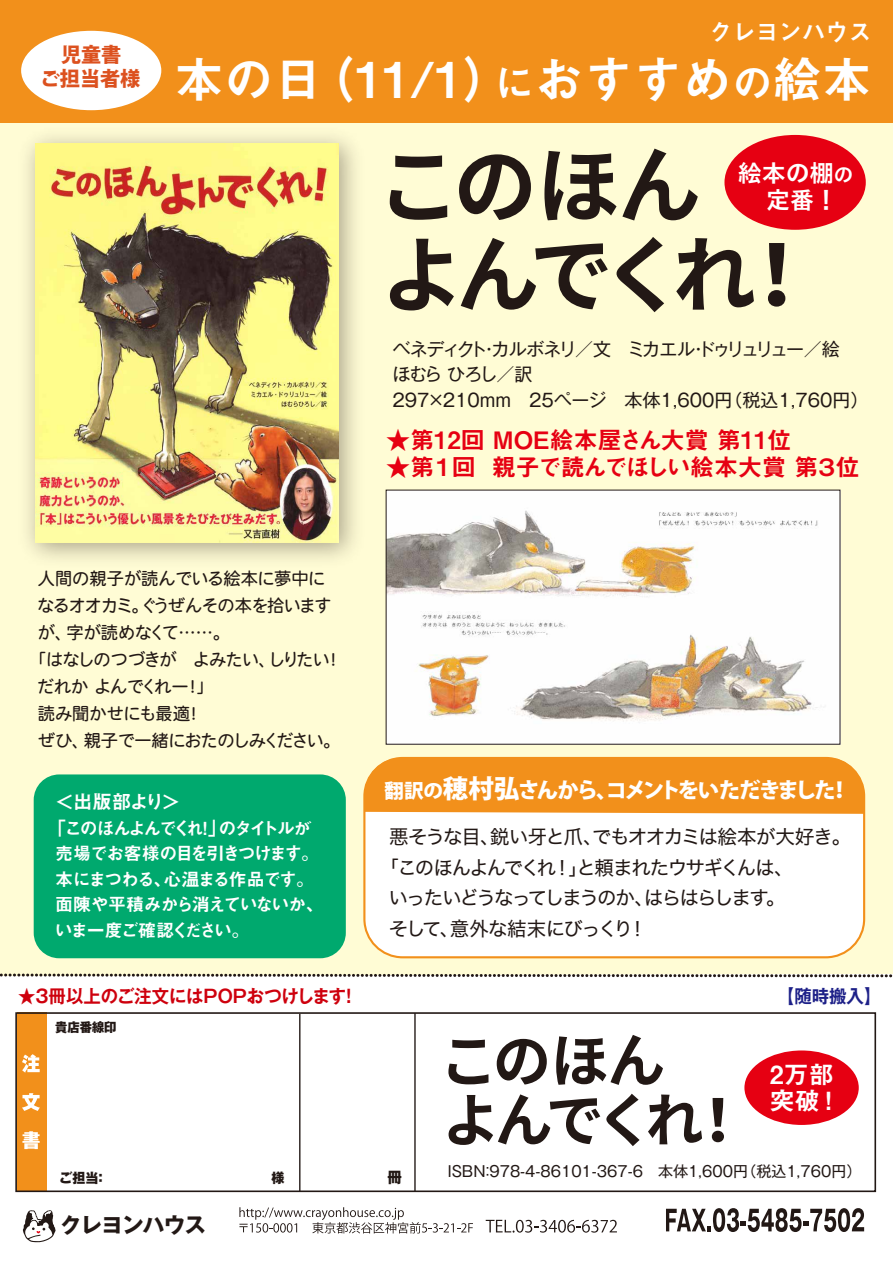
<style>
.page{position:relative;width:893px;height:1263px;background:#fff}
.page>*{position:absolute;margin:0;border:0;box-sizing:border-box;transform-origin:0 0}
.t1{font:700 84px/89.2px "Noto Sans Mono CJ Kjp";letter-spacing:-.105em;color:#221815}
.t2{font:700 58.5px/59.6px "Noto Sans Mono CJ Kjp";letter-spacing:-.105em;color:#221815}
.t3{font:49.5px "Midashi Go Upr MB31";color:#fff}
.t4{font:25.05px/26.5px "Midashi Go Pro MB31";color:#fff}
.t5{font:24px "Midashi Go Pr 6 MB31";letter-spacing:-.08em;color:#e60012}
.t6{font:24px "Midashi Go Pr 6 MB31";color:#e60012}
.t7{font:24px/26.2px "TB Go Std B";color:#fff;text-align:center}
.t8{font:24px "Midashi Go Pr 6 MB31";color:#fff}
.t9{font:800 21.45px "Koz Go Pro";letter-spacing:-.11em;color:#fff}
.t10{font:700 21.45px "Gothic MB101 Pr 6 N";letter-spacing:-.03em;color:#221815}
.t11{font:800 20.1px/24.2px "Koz Go Pro";color:#dc511f;text-align:center}
.t12{font:19.5px "Hira Kaku Std W4";letter-spacing:-.085em;color:#221815}
.t13{font:19.5px "Midashi Go Pr 6 MB31";letter-spacing:-.05em;color:#fff}
.t14{font:18px/25.5px "Midashi Go Pr 6 MB31";letter-spacing:-.1em;color:#fff}
.t15{font:18px/25.5px "Gothic MB101 Pr 5";letter-spacing:-.025em;color:#221815}
.t16{font:700 18px "Gothic MB101 Pr 5 De";color:#ce000d;scale:.96 1}
.t17{font:700 18px "Gothic MB101 Pr 5 De";color:#1d2088;scale:.96 1}
.t18{font:17.25px "Heisei Maru Go Std W4";letter-spacing:-.06em;color:#221815}
.t19{font:17.25px "Heisei Maru Go Std W4";color:#221815}
.t20{font:17.25px "Heisei Maru Go Std W4";letter-spacing:-.03em;color:#221815}
.t21{font:15px "Gothic MB101 Pr 5";color:#221815}
.t22{font:800 15px "Gothic MB101 Pr 5";color:#221815;scale:.96 1}
.t23{font:800 12.75px "Gothic MB101 Pr 5";color:#221815;scale:.96 1}
.s1{font-size:40.2px}
.s2{font-size:19.5px}
.s3{font-size:25.5px}
</style>
<div class="page">
<div style="left:0;top:122px;width:893px;height:850px;background:#fffcd5"></div>
<div style="left:0;top:0;width:893px;height:122px;background:#f2901b"></div>
<svg style="left:666px;top:1208px;width:198px;height:24px"></svg>
<svg style="left:239px;top:1207px;width:234px;height:26px"></svg>
<svg style="left:486px;top:1220px;width:131px;height:12px"></svg>
<svg style="left:23px;top:1210px;width:33px;height:32px"></svg>
<div style="left:17px;top:1013px;width:29px;height:178px;background:#f2901b"></div>
<div style="left:15px;top:1012px;width:861px;height:180px;border:2px solid #221815"></div>
<svg style="left:22px;top:1054px;width:18px;height:18px"></svg>
<svg style="left:22px;top:1093px;width:18px;height:18px"></svg>
<svg style="left:22px;top:1131px;width:18px;height:18px"></svg>
<hr style="left:299px;top:1014px;width:1px;height:178px;background:#221815">
<hr style="left:414px;top:1013px;width:2px;height:179px;background:#221815">
<svg style="left:0;top:972px;width:893px;height:6px"></svg>
<img style="left:388px;top:492px;width:450px;height:250px">
<div style="left:364px;top:758px;width:500px;height:199px;background:#fff;border-radius:38px"></div>
<div style="left:363px;top:757px;width:502px;height:201px;border:2px solid #f2901b;border-radius:38px"></div>
<div style="left:364px;top:758px;width:500px;height:56px;background:#f2901b"></div>
<img style="left:10px;top:122px;width:364px;height:454px">
<img style="left:36px;top:144px;width:302px;height:398px">
<div style="left:724px;top:135px;width:142px;height:95px;background:#e60012;border-radius:50%"></div>
<div style="left:744px;top:1050px;width:115px;height:75px;background:#e60012;border-radius:50%"></div>
<div style="left:34px;top:774px;width:312px;height:184px;background:#00a96e;border-radius:26px"></div>
<div style="left:21px;top:31px;width:140px;height:79px;background:#fff;border-radius:50%"></div>
<p class="t11" style="left:40px;top:44px;width:102px">児童書<br>ご担当者様</p>
<p class="t8" style="left:709px;top:13px;width:164px">クレヨンハウス</p>
<h3 class="t3" style="left:175px;top:40px;width:698px">本の日（11/1）<span class="s1">に</span>おすすめ<span class="s1">の</span>絵本</h3>
<h1 class="t1" style="left:377px;top:143px;width:443px">このほん<br>よんでくれ！</h1>
<p class="t7" style="left:738px;top:160px;width:117px">絵本の棚<span class="s2">の</span>定番！</p>
<p class="t15" style="left:392px;top:335px;width:478px">ベネディクト・カルボネリ／文　ミカエル・ドゥリュリュー／絵<br>ほむら ひろし／訳<br>297×210mm　25ページ　本体1,600円（税込1,760円）</p>
<p class="t6" style="left:386px;top:421px;width:407px">★第12回 MOE絵本屋さん大賞 第11位</p>
<p class="t5" style="left:386px;top:448px;width:475px">★第１回 親子で読んでほしい絵本大賞 第３位</p>
<p class="t19" style="left:38px;top:567px;width:289px">人間の親子が読んでいる絵本に夢中に</p>
<p class="t18" style="left:37px;top:594px;width:296px">なるオオカミ。ぐうぜんその本を拾います</p>
<p class="t20" style="left:38px;top:621px;width:194px">が、字が読めなくて……。</p>
<p class="t18" style="left:29px;top:648px;width:314px">「はなしのつづきが　よみたい、しりたい！</p>
<p class="t20" style="left:37px;top:675px;width:178px">だれか よんでくれー！」</p>
<p class="t19" style="left:38px;top:702px;width:166px">読み聞かせにも最適！</p>
<p class="t18" style="left:38px;top:729px;width:304px">ぜひ、親子で一緒におたのしみください。</p>
<p class="t13" style="left:55px;top:786px;width:128px">＜出版部より＞</p>
<p class="t14" style="left:55px;top:814px;width:271px;text-indent:-6px">「このほんよんでくれ！」のタイトルが売場でお客様の目を引きつけます。本にまつわる、心温まる作品です。面陳や平積みから消えていないか、いま一度ご確認ください。</p>
<p class="t9" style="left:385px;top:776px;width:467px"><span class="s2">翻訳の</span><span class="s3">穂村弘</span>さんから、コメントをいただきました！</p>
<p class="t12" style="left:389px;top:821px;width:464px">悪そうな目、鋭い牙と爪、でもオオカミは絵本が大好き。</p>
<p class="t12" style="left:379px;top:852px;width:416px">「このほんよんでくれ！」と頼まれたウサギくんは、</p>
<p class="t12" style="left:389px;top:883px;width:399px">いったいどうなってしまうのか、はらはらします。</p>
<p class="t12" style="left:389px;top:914px;width:260px">そして、意外な結末にびっくり！</p>
<p class="t16" style="left:18px;top:981px;width:367px">★3冊以上のご注文にはPOPおつけします！　</p>
<p class="t17" style="left:777px;top:981px;width:111px">【随時搬入】</p>
<p class="t23" style="left:55px;top:1016px;width:65px">貴店番線印</p>
<p class="t10" style="left:60px;top:1207px;width:148px">クレヨンハウス</p>
<p class="t22" style="left:388px;top:1165px;width:17px">冊</p>
<h2 class="t2" style="left:439px;top:1032px;width:309px">このほん<br>よんでくれ！</h2>
<p class="t4" style="left:770px;top:1058px;width:73px">2万部突破！</p>
<p class="t21" style="left:448px;top:1159px;width:415px">ISBN：978-4-86101-367-6　本体1,600円（税込1,760円）</p>
</div>
